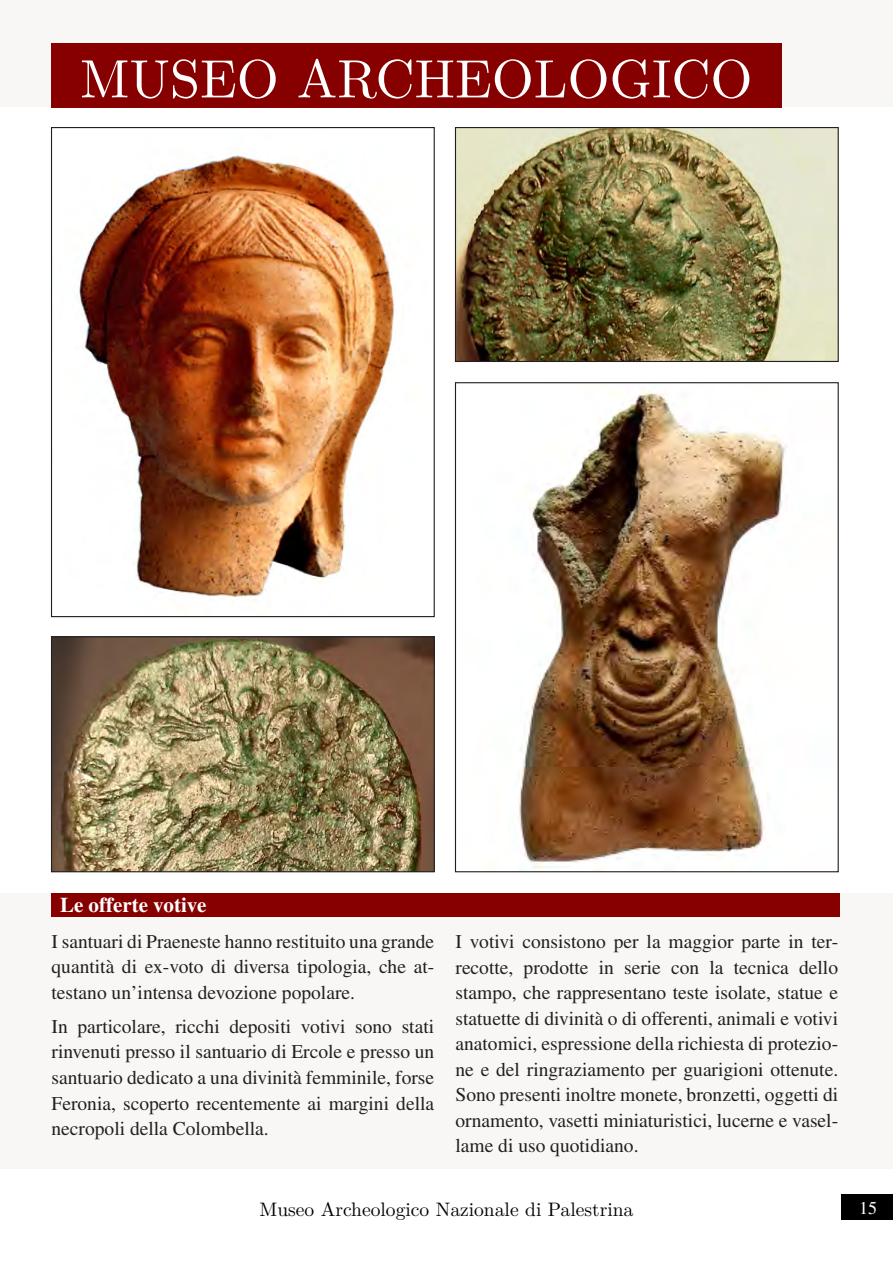
<style>
.page{position:relative;width:893px;height:1263px;background:#fff}
.page>*{position:absolute;margin:0;border:0;box-sizing:border-box;transform-origin:0 0}
.t1{font:54px "LM Roman 10";color:#fff}
.t2{font:700 21px "Times LT Std";color:#fff}
.t3{font:19.5px/25.5px "Times LT Std";color:#231f20;text-align:justify}
.t4{font:19.5px "LM Roman 10";color:#000}
.t5{font:18px "Times LT Std";color:#fff}
</style>
<div class="page">
<div style="left:842px;top:1194px;width:51px;height:26px;background:#000"></div>
<div style="left:0;top:893px;width:893px;height:276px;background:#f9f6f6"></div>
<div style="left:0;top:0;width:893px;height:106px;background:#f9f6f6"></div>
<img style="left:518px;top:391px;width:269px;height:479px">
<img style="left:457px;top:129px;width:380px;height:231px">
<div style="left:455px;top:127px;width:384px;height:235px;border:1px solid #231f20"></div>
<div style="left:52px;top:893px;width:788px;height:23px;background:#870000"></div>
<img style="left:53px;top:638px;width:380px;height:232px">
<div style="left:51px;top:636px;width:384px;height:236px;border:1px solid #231f20"></div>
<img style="left:77px;top:155px;width:319px;height:445px">
<div style="left:51px;top:44px;width:731px;height:64px;background:#870000"></div>
<h1 class="t1" style="left:80px;top:37px;width:674px">MUSEO ARCHEOLOGICO</h1>
<p class="t2" style="left:60px;top:892px;width:148px">Le offerte votive</p>
<p class="t3" style="left:52px;top:928px;width:384px">I santuari di Praeneste hanno restituito una grande quantità di ex-voto di diversa tipologia, che at&shy;testano un’intensa devozione popolare.</p>
<p class="t3" style="left:52px;top:1013px;width:384px">In particolare, ricchi depositi votivi sono stati rinvenuti presso il santuario di Ercole e presso un santuario dedicato a una divinità femminile, forse Feronia, scoperto recentemente ai margini della necropoli della Colombella.</p>
<p class="t3" style="left:455px;top:928px;width:384px">I votivi consistono per la maggior parte in ter&shy;recotte, prodotte in serie con la tecnica dello stampo, che rappresentano teste isolate, statue e statuette di divinità o di offerenti, animali e votivi anatomici, espressione della richiesta di protezio&shy;ne e del ringraziamento per guarigioni ottenute.<br>Sono presenti inoltre monete, bronzetti, oggetti di ornamento, vasetti miniaturistici, lucerne e vasel&shy;lame di uso quotidiano.</p>
<p class="t4" style="left:260px;top:1194px;width:375px">Museo Archeologico Nazionale di Palestrina</p>
<p class="t5" style="left:859px;top:1197px;width:19px">15</p>
</div>
